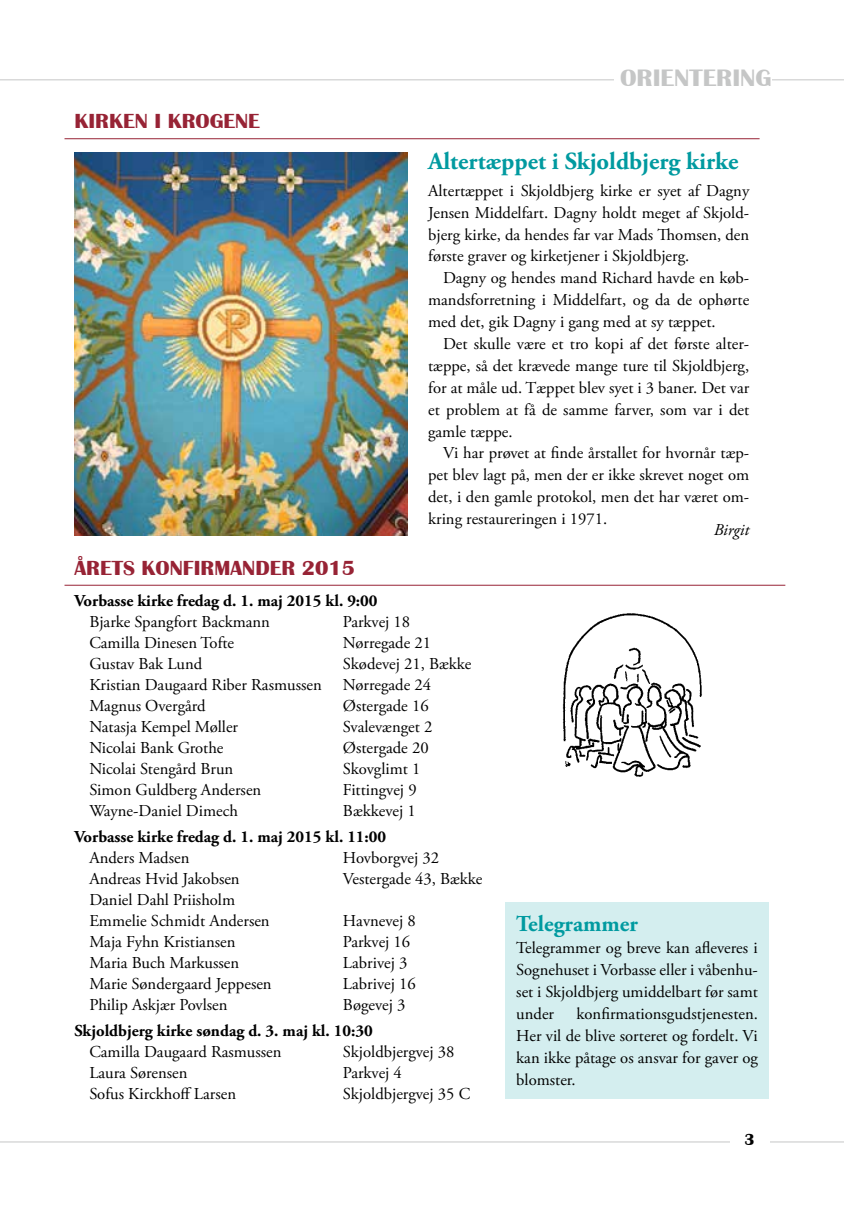
<style>
.page{position:relative;width:844px;height:1216px;background:#fff}
.page>*{position:absolute;margin:0;border:0;box-sizing:border-box;transform-origin:0 0}
.t1{font:700 24.5px "Adobe Garamond Pro";color:#009aa0}
.t2{font:700 24.5px "Britannic";color:#c5c6c6;scale:1.04 1}
.t3{font:700 22.75px "Adobe Garamond Pro";color:#009aa0}
.t4{font:700 21px "Britannic";color:#972335;scale:1.04 1}
.t5{font:16.62px/21.9px "Adobe Garamond Pro";color:#000;text-align:justify}
.t6{font:700 16.62px "Adobe Garamond Pro";color:#000}
.t7{font:italic 16.62px "Adobe Garamond Pro";color:#000}
.t8{font:700 16.62px "Britannic";color:#000}
</style>
<div class="page">
<hr style="left:0;top:79px;width:843px;height:1px;background:#c5c6c6">
<hr style="left:0;top:1141px;width:843px;height:1px;background:#c5c6c6">
<div style="left:729px;top:1134px;width:40px;height:39px;background:#fff"></div>
<div style="left:613px;top:69px;width:158px;height:41px;background:#fff"></div>
<hr style="left:64px;top:138px;width:695px;height:1px;background:#972335">
<hr style="left:64px;top:584px;width:721px;height:1px;background:#972335">
<div style="left:505px;top:902px;width:263px;height:197px;background:#d4eeef"></div>
<img style="left:74px;top:152px;width:333px;height:384px">
<img style="left:562px;top:613px;width:140px;height:164px">
<p class="t4" style="left:74px;top:109px;width:117px">KIRKEN I KROGENE</p>
<h1 class="t2" style="left:620px;top:64px;width:147px">ORIENTERING</h1>
<h1 class="t1" style="left:428px;top:147px;width:312px">Altertæppet i Skjoldbjerg kirke</h1>
<p class="t5" style="left:428px;top:180px;width:322px">Altertæppet i Skjoldbjerg kirke er syet af Dagny Jensen Middelfart. Dagny holdt meget af Skjold&shy;bjerg kirke, da hendes far var Mads Thomsen, den første graver og kirketjener i Skjoldbjerg.</p>
<p class="t5" style="left:428px;top:268px;width:322px;text-indent:15px">Dagny og hendes mand Richard havde en køb&shy;mandsforretning i Middelfart, og da de ophørte med det, gik Dagny i gang med at sy tæppet.</p>
<p class="t5" style="left:428px;top:333px;width:322px;text-indent:15px">Det skulle være et tro kopi af det første alter&shy;tæppe, så det krævede mange ture til Skjoldbjerg, for at måle ud. Tæppet blev syet i 3 baner. Det var et problem at få de samme farver, som var i det gamle tæppe.</p>
<p class="t5" style="left:428px;top:443px;width:322px;text-indent:15px">Vi har prøvet at finde årstallet for hvornår tæp&shy;pet blev lagt på, men der er ikke skrevet noget om det, i den gamle protokol, men det har været om&shy;kring restaureringen i 1971.</p>
<p class="t7" style="left:713px;top:519px;width:37px">Birgit</p>
<p class="t4" style="left:74px;top:556px;width:175px">ÅRETS KON FIRMANDER</p>
<p class="t4" style="left:301px;top:556px;width:53px">2015</p>
<p class="t6" style="left:74px;top:591px;width:304px">Vorbasse kirke fredag d. 1. maj 2015 kl. 9:00</p>
<p class="t5" style="left:89px;top:611px;width:182px">Bjarke Spangfort Backmann</p>
<p class="t5" style="left:343px;top:611px;width:69px">Parkvej 18</p>
<p class="t5" style="left:89px;top:632px;width:146px">Camilla Dinesen Tofte</p>
<p class="t5" style="left:343px;top:632px;width:90px">Nørregade 21</p>
<p class="t5" style="left:89px;top:653px;width:114px">Gustav Bak Lund</p>
<p class="t5" style="left:343px;top:653px;width:130px">Skødevej 21, Bække</p>
<p class="t5" style="left:89px;top:674px;width:234px">Kristian Daugaard Riber Rasmussen</p>
<p class="t5" style="left:343px;top:674px;width:90px">Nørregade 24</p>
<p class="t5" style="left:89px;top:695px;width:118px">Magnus Overgård</p>
<p class="t5" style="left:343px;top:695px;width:87px">Østergade 16</p>
<p class="t5" style="left:89px;top:716px;width:150px">Natasja Kempel Møller</p>
<p class="t5" style="left:343px;top:716px;width:91px">Svalevænget 2</p>
<p class="t5" style="left:89px;top:737px;width:136px">Nicolai Bank Grothe</p>
<p class="t5" style="left:343px;top:737px;width:87px">Østergade 20</p>
<p class="t5" style="left:89px;top:758px;width:145px">Nicolai Stengård Brun</p>
<p class="t5" style="left:343px;top:758px;width:79px">Skovglimt 1</p>
<p class="t5" style="left:89px;top:779px;width:173px">Simon Guldberg Andersen</p>
<p class="t5" style="left:343px;top:779px;width:75px">Fittingvej 9</p>
<p class="t5" style="left:89px;top:800px;width:150px">Wayne-Daniel Dimech</p>
<p class="t5" style="left:343px;top:800px;width:74px">Bækkevej 1</p>
<p class="t6" style="left:74px;top:826px;width:313px">Vorbasse kirke fredag d. 1. maj 2015 kl. 11:00</p>
<p class="t5" style="left:89px;top:847px;width:101px">Anders Madsen</p>
<p class="t5" style="left:343px;top:847px;width:98px">Hovborgvej 32</p>
<p class="t5" style="left:89px;top:868px;width:152px">Andreas Hvid Jakobsen</p>
<p class="t5" style="left:343px;top:868px;width:141px">Vestergade 43, Bække</p>
<p class="t5" style="left:89px;top:889px;width:182px;line-height:21px">Daniel Dahl Priisholm<br>Emmelie Schmidt Andersen</p>
<p class="t5" style="left:343px;top:910px;width:74px">Havnevej 8</p>
<p class="t5" style="left:89px;top:931px;width:148px">Maja Fyhn Kristiansen</p>
<p class="t5" style="left:343px;top:931px;width:69px">Parkvej 16</p>
<p class="t5" style="left:89px;top:952px;width:151px">Maria Buch Markussen</p>
<p class="t5" style="left:343px;top:952px;width:66px">Labrivej 3</p>
<p class="t5" style="left:89px;top:973px;width:184px">Marie Søndergaard Jeppesen</p>
<p class="t5" style="left:343px;top:973px;width:74px">Labrivej 16</p>
<p class="t5" style="left:89px;top:994px;width:140px">Philip Askjær Povlsen</p>
<p class="t5" style="left:343px;top:994px;width:64px">Bøgevej 3</p>
<p class="t6" style="left:74px;top:1020px;width:300px">Skjoldbjerg kirke søndag d. 3. maj kl. 10:30</p>
<p class="t5" style="left:89px;top:1041px;width:194px">Camilla Daugaard Rasmussen</p>
<p class="t5" style="left:343px;top:1041px;width:113px">Skjoldbjergvej 38</p>
<p class="t5" style="left:89px;top:1062px;width:100px">Laura Sørensen</p>
<p class="t5" style="left:343px;top:1062px;width:60px">Parkvej 4</p>
<p class="t5" style="left:89px;top:1083px;width:148px">Sofus Kirckhoff Larsen</p>
<p class="t5" style="left:343px;top:1083px;width:129px">Skjoldbjergvej 35 C</p>
<h2 class="t3" style="left:516px;top:910px;width:123px">Telegrammer</h2>
<p class="t5" style="left:516px;top:937px;width:243px">Telegrammer og breve kan afleveres i Sognehuset i Vorbasse eller i våbenhu&shy;set i Skjoldbjerg umiddelbart før samt under</p>
<p class="t5" style="left:516px;top:1003px;width:243px;text-indent:60px">konfirmationsgudstjenesten.<br>Her vil de blive sorteret og fordelt. Vi kan ikke påtage os ansvar for gaver og blomster.</p>
<p class="t8" style="left:744px;top:1130px;width:12px">3</p>
</div>
